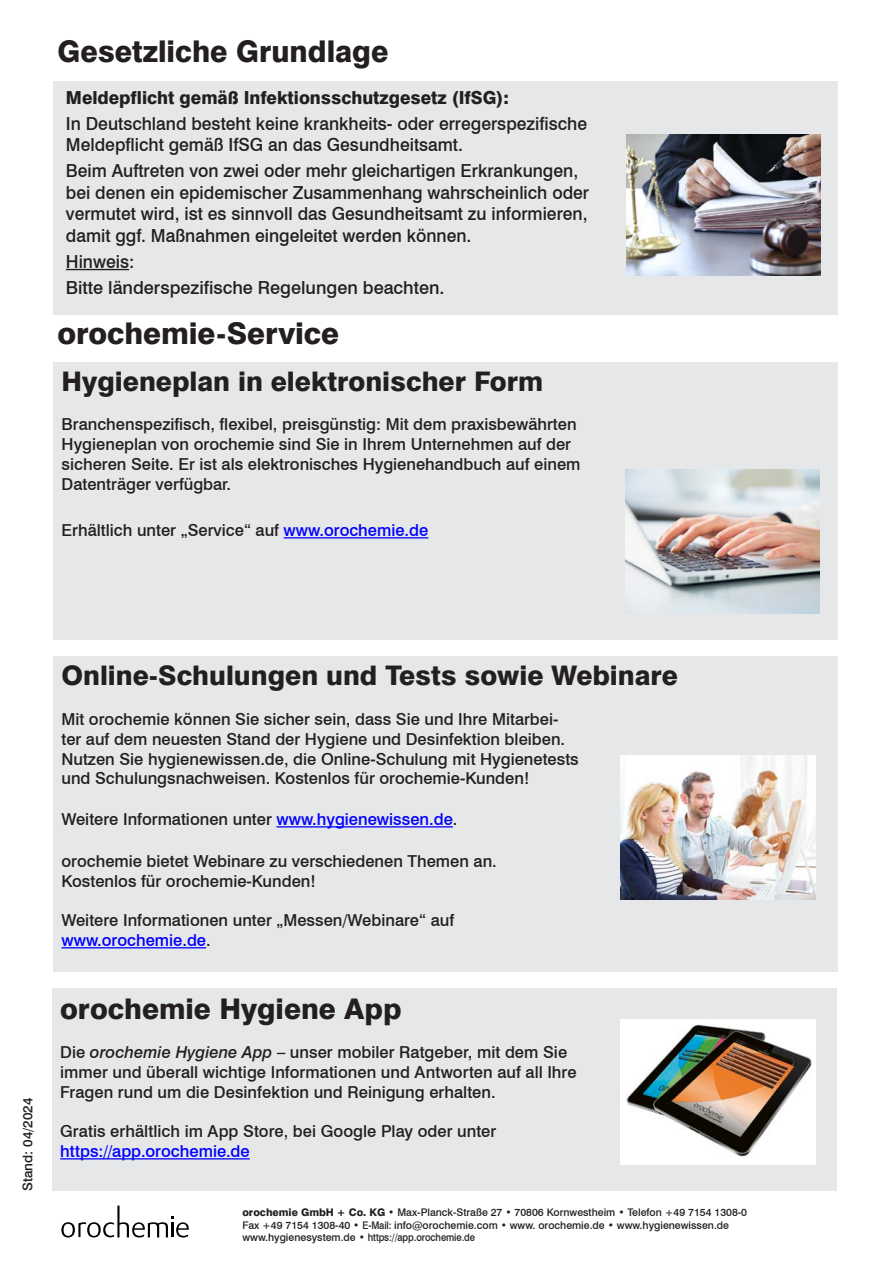
<style>
.page{position:relative;width:893px;height:1263px;background:#fff}
.page>*{position:absolute;margin:0;border:0;box-sizing:border-box;transform-origin:0 0}
.Body_Text{font:800 30px "Swiss 721 BT";color:#231f20}
.Normaltext{font:800 30px "Swiss 721 BT";letter-spacing:-.005em;color:#231f20}
.t1{font:800 28.5px "Swiss 721 BT";color:#231f20}
.t2{font:800 27px "Swiss 721 BT";color:#231f20}
.Body_Text-2{font:500 18px/21.6px "Swiss 721 BT";color:#231f20}
.Body_Text-3{font:800 18px "Swiss 721 BT";color:#231f20}
.t3{font:500 16.5px/19.8px "Swiss 721 BT";color:#231f20}
.t4{font:500 13.5px "Swiss 721 BT";color:#231f20}
.t5{font:500 10.5px "Swiss 721 BT";color:#231f20}
.s1{color:#00f}
.s2{font-style:italic}
.s3{font-weight:800}
</style>
<div class="page">
<svg style="left:61px;top:1205px;width:128px;height:32px"></svg>
<div style="left:53px;top:362px;width:785px;height:277px;background:#e6e7e9"></div>
<hr style="left:284px;top:537px;width:144px;height:1px;background:#00f">
<img style="left:625px;top:469px;width:195px;height:145px">
<div style="left:53px;top:81px;width:785px;height:234px;background:#e6e7e9"></div>
<hr style="left:66px;top:269px;width:63px;height:1px;background:#231f20">
<img style="left:626px;top:134px;width:195px;height:141px">
<div style="left:53px;top:656px;width:785px;height:315px;background:#e6e7e9"></div>
<hr style="left:276px;top:826px;width:177px;height:1px;background:#00f">
<hr style="left:61px;top:947px;width:145px;height:1px;background:#00f">
<div style="left:52px;top:988px;width:785px;height:203px;background:#e6e7e9"></div>
<hr style="left:60px;top:1158px;width:190px;height:1px;background:#00f">
<img style="left:621px;top:755px;width:194px;height:145px">
<img style="left:621px;top:1020px;width:194px;height:144px">
<p class="Body_Text" style="left:57px;top:34px;width:333px">Gesetzliche Grundlage</p>
<p class="Body_Text-3" style="left:66px;top:86px;width:445px">Meldepflicht gemäß Infektionsschutzgesetz (IfSG):</p>
<p class="Body_Text-2" style="left:66px;top:112px;width:523px">In Deutschland besteht keine krankheits- oder erregerspezifische<br>Meldepflicht gemäß IfSG an das Gesundheitsamt.</p>
<p class="Body_Text-2" style="left:66px;top:160px;width:525px">Beim Auftreten von zwei oder mehr gleichartigen Erkrankungen, bei denen ein epidemischer Zusammenhang wahrscheinlich oder vermutet wird, ist es sinnvoll das Gesundheitsamt zu informieren, damit ggf. Maßnahmen eingeleitet werden können.</p>
<p class="Body_Text-2" style="left:66px;top:250px;width:70px">Hinweis:</p>
<p class="Body_Text-2" style="left:66px;top:276px;width:380px">Bitte länderspezifische Regelungen beachten.</p>
<p class="Normaltext" style="left:57px;top:315px;width:283px">orochemie-Service</p>
<p class="t2" style="left:62px;top:365px;width:483px">Hygieneplan in elektronischer Form</p>
<p class="t3" style="left:62px;top:414px;width:520px">Branchenspezifisch, flexibel, preisgünstig: Mit dem praxisbewährten Hygieneplan von orochemie sind Sie in Ihrem Unternehmen auf der sicheren Seite. Er ist als elektronisches Hygienehandbuch auf einem Datenträger verfügbar.</p>
<p class="t3" style="left:62px;top:520px;width:368px">Erhältlich unter „Service“ auf <span class="s1">www.orochemie.de</span></p>
<p class="t4" style="left:20px;top:1191px;width:95px;rotate:-90deg">Stand: 04/2024</p>
<p class="t2" style="left:61px;top:659px;width:618px">Online-Schulungen und Tests sowie Webinare</p>
<p class="t3" style="left:61px;top:709px;width:519px">Mit orochemie können Sie sicher sein, dass Sie und Ihre Mitarbei&shy;ter auf dem neuesten Stand der Hygiene und Desinfektion bleiben.<br>Nutzen Sie hygienewissen.de, die Online-Schulung mit Hygienetests und Schulungsnachweisen. Kostenlos für orochemie-Kunden!</p>
<p class="t3" style="left:61px;top:809px;width:397px">Weitere Informationen unter <span class="s1">www.hygienewissen.de</span>.</p>
<p class="t3" style="left:61px;top:851px;width:437px">orochemie bietet Webinare zu verschiedenen Themen an.<br>Kostenlos für orochemie-Kunden!</p>
<p class="t3" style="left:61px;top:910px;width:394px">Weitere Informationen unter „Messen/Webinare“ auf <span class="s1">www.orochemie.de</span>.</p>
<p class="t1" style="left:60px;top:991px;width:343px">orochemie Hygiene App</p>
<p class="t3" style="left:60px;top:1042px;width:518px">Die <span class="s2">orochemie Hygiene App</span> – unser mobiler Ratgeber, mit dem Sie immer und überall wichtige Informationen und Antworten auf all Ihre<br>Fragen rund um die Desinfektion und Reinigung erhalten.</p>
<p class="t3" style="left:60px;top:1121px;width:438px">Gratis erhältlich im App Store, bei Google Play oder unter <span class="s1">https://app.orochemie.de</span></p>
<p class="t5" style="left:242px;top:1206px;width:506px"><span class="s3">orochemie GmbH + Co. KG</span> • Max-Planck-Straße 27 • 70806 Kornwestheim • Telefon +49 7154 1308-0</p>
<p class="t5" style="left:242px;top:1218px;width:488px">Fax +49 7154 1308-40 • E-Mail: info@orochemie.com • www. orochemie.de • www.hygienewissen.de</p>
<p class="t5" style="left:242px;top:1231px;width:234px">www.hygienesystem.de • https://app.orochemie.de</p>
</div>
